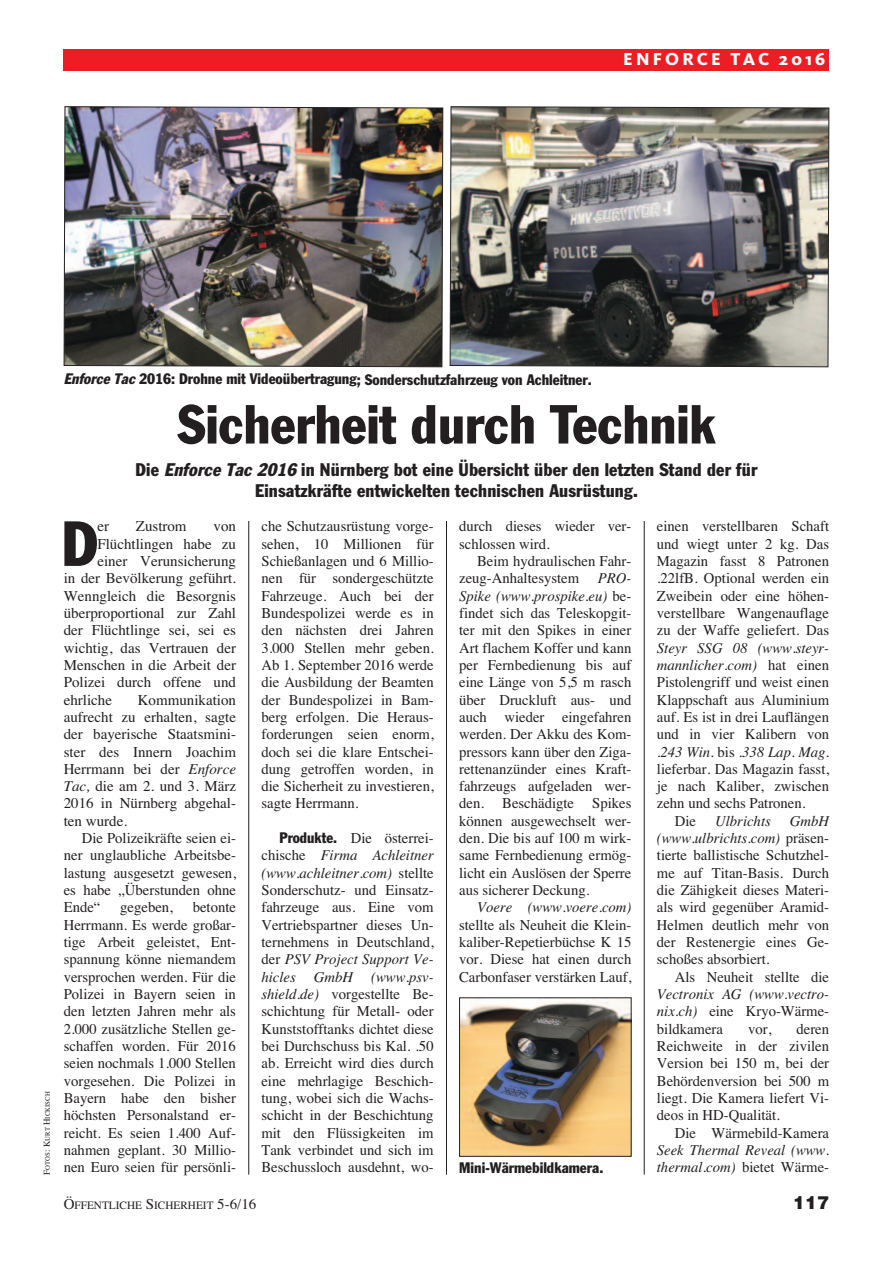
<style>
.page{position:relative;width:893px;height:1263px;background:#fff}
.page>*{position:absolute;margin:0;border:0;box-sizing:border-box;transform-origin:0 0}
.t1{font:condensed 62.55px "Franklin Gothic";color:#231f20}
.t2{font:condensed 54px "Franklin Gothic";color:#231f20}
.t3{font:condensed 18px/21.6px "Franklin Gothic";letter-spacing:.01em;color:#231f20;text-align:center}
.t4{font:800 18px "Kievit";letter-spacing:.175em;color:#fff}
.t5{font:900 18px "Helvetica";color:#231f20}
.t6{font:15px/17.2px "Times";color:#231f20;text-align:justify}
.t7{font:italic 15px/17.4px "Times";color:#231f20;text-align:justify}
.t8{font:condensed 15px "Franklin Gothic";letter-spacing:-.005em;color:#231f20}
.t9{font:11.25px "Times";color:#231f20}
.t10{font:6.75px "Times";color:#231f20}
.s1{font-size:9px}
.s2{font-style:italic}
.s3{font-family:"Franklin Gothic";font-stretch:condensed}
.s4{font-style:normal}
.s5{font-size:15px}
</style>
<div class="page">
<hr style="left:644px;top:521px;width:1px;height:653px;background:#231f20">
<div style="left:64px;top:49px;width:765px;height:21px;background:#ee1d23"></div>
<hr style="left:248px;top:521px;width:1px;height:653px;background:#231f20">
<hr style="left:446px;top:521px;width:1px;height:653px;background:#231f20">
<img style="left:63px;top:106px;width:380px;height:261px">
<img style="left:449px;top:106px;width:380px;height:261px">
<img style="left:461px;top:999px;width:168px;height:155px">
<p class="t4" style="left:623px;top:53px;width:203px">ENFORCE TAC 2016</p>
<p class="t10" style="left:43px;top:1175px;width:85px;rotate:-90deg"><span class="s1">F</span>OTOS<span class="s1">: K</span>URT <span class="s1">H</span>ICKISCH</p>
<p class="t8" style="left:64px;top:374px;width:530px"><span class="s2">EnforceTac</span>2016: Drohne mit Videoübertragung; Sonderschutzfahrzeug von Achleitner.</p>
<h2 class="t2" style="left:178px;top:405px;width:539px">Sicherheit durch Technik</h2>
<p class="t3" style="left:136px;top:460px;width:623px">Die <span class="s2">EnforceTac2016</span>in Nürnberg bot eine Übersicht über den letzten Stand der für<br>Einsatzkräfte entwickelten technischen Ausrüstung.</p>
<h1 class="t1" style="left:62px;top:521px;width:37px">D</h1>
<p class="t6" style="left:97px;top:517px;width:13px">er</p>
<p class="t6" style="left:136px;top:517px;width:52px">Zustrom</p>
<p class="t6" style="left:213px;top:517px;width:24px">von</p>
<p class="t6" style="left:97px;top:535px;width:140px">Flüchtlingen habe zu</p>
<p class="t6" style="left:97px;top:552px;width:140px">einer Verunsicherung</p>
<p class="t6" style="left:64px;top:569px;width:174px">in der Bevölkerung geführt.</p>
<p class="t6" style="left:64px;top:587px;width:174px">Wenngleich die Besorgnis</p>
<p class="t6" style="left:64px;top:604px;width:174px">überproportional zur Zahl</p>
<p class="t6" style="left:64px;top:621px;width:174px">der Flüchtlinge sei, sei es</p>
<p class="t6" style="left:64px;top:639px;width:174px">wichtig, das Vertrauen der</p>
<p class="t6" style="left:64px;top:656px;width:174px">Menschen in die Arbeit der</p>
<p class="t6" style="left:64px;top:673px;width:174px">Polizei durch offene und</p>
<p class="t6" style="left:64px;top:691px;width:50px">ehrliche</p>
<p class="t6" style="left:64px;top:691px;width:174px;text-indent:74px">Kommunikation aufrecht zu erhalten, sagte der bayerische Staatsmini&shy;ster des Innern Joachim Herrmann bei der <span class="s2">Enforce Tac,</span> die am 2. und 3. März 2016 in Nürnberg abgehal&shy;ten wurde.</p>
<p class="t6" style="left:64px;top:829px;width:174px;text-indent:18px">Die Polizeikräfte seien ei&shy;ner unglaubliche Arbeitsbe&shy;lastung ausgesetzt gewesen, es habe „Überstunden ohne Ende“</p>
<p class="t6" style="left:64px;top:898px;width:174px;text-indent:129px">betonte Herrmann. Es werde großar&shy;tige Arbeit geleistet, Ent&shy;spannung könne niemandem versprochen werden. Für die Polizei in Bayern seien in den letzten Jahren mehr als 2.000 zusätzliche Stellen ge&shy;schaffen worden. Für 2016 seien nochmals 1.000 Stellen vorgesehen. Die Polizei in Bayern habe den bisher höchsten Personalstand er&shy;reicht. Es seien 1.400 Auf&shy;nahmen geplant. 30 Millio&shy;nen Euro seien für persönli-</p>
<p class="t6" style="left:120px;top:899px;width:54px">gegeben,</p>
<p class="t6" style="left:261px;top:517px;width:174px">che Schutzausrüstung vorge&shy;sehen, 10 Millionen für Schießanlagen und 6 Millio&shy;nen für sondergeschützte Fahrzeuge. Auch bei der Bundespolizei werde es in den nächsten drei Jahren 3.000 Stellen mehr geben.<br>Ab 1. September 2016 werde die Ausbildung der Beamten der Bundespolizei in Bam&shy;berg erfolgen. Die Heraus&shy;forderungen seien enorm, doch sei die klare Entschei&shy;dung getroffen worden, in die Sicherheit zu investieren, sagte Herrmann.</p>
<p class="t6" style="left:261px;top:829px;width:174px;text-indent:18px"><span class="s3">Produkte.</span> Die österrei&shy;chische <span class="s2">Firma Achleitner (www.achleitner.com)</span> stellte Sonderschutz- und Einsatz&shy;fahrzeuge aus. Eine vom Vertriebspartner dieses Un&shy;ternehmens in Deutschland, der <span class="s2">PSV Project Support Ve&shy;hicles GmbH (www.psv&shy;shield.de)</span> vorgestellte Be&shy;schichtung für Metall- oder Kunststofftanks dichtet diese bei Durchschuss bis Kal. .50 ab. Erreicht wird dies durch eine mehrlagige Beschich&shy;tung, wobei sich die Wachs&shy;schicht in der Beschichtung mit den Flüssigkeiten im Tank verbindet und sich im Beschussloch ausdehnt, wo-</p>
<p class="t6" style="left:459px;top:517px;width:174px">durch dieses wieder ver&shy;schlossen wird.</p>
<p class="t6" style="left:459px;top:552px;width:174px;text-indent:18px">Beim hydraulischen Fahr&shy;zeug-Anhaltesystem <span class="s2">PRO-Spike (www.prospike.eu)</span> be&shy;findet sich das Teleskopgit&shy;ter mit den Spikes in einer Art flachem Koffer und kann per Fernbedienung bis auf eine Länge von 5,5 m rasch über Druckluft aus- und auch wieder eingefahren werden. Der Akku des Kom&shy;pressors kann über den Ziga&shy;rettenanzünder eines Kraft&shy;fahrzeugs aufgeladen wer&shy;den. Beschädigte Spikes können ausgewechselt wer&shy;den. Die bis auf 100 m wirk&shy;same Fernbedienung ermög&shy;licht ein Auslösen der Sperre aus sicherer Deckung.</p>
<p class="t7" style="left:477px;top:898px;width:156px">Voere (www.voere.com)</p>
<p class="t6" style="left:459px;top:916px;width:174px">stellte als Neuheit die Klein&shy;kaliber-Repetierbüchse K 15 vor. Diese hat einen durch Carbonfaser verstärken Lauf,</p>
<p class="t8" style="left:459px;top:1162px;width:146px">Mini-Wärmebildkamera.</p>
<p class="t6" style="left:657px;top:517px;width:174px">einen verstellbaren Schaft und wiegt unter 2 kg. Das Magazin fasst 8 Patronen .22lfB. Optional werden ein Zweibein oder eine höhen&shy;verstellbare Wangenauflage zu der Waffe geliefert. Das</p>
<p class="t7" style="left:657px;top:639px;width:174px">Steyr SSG 08 (www.steyr-</p>
<p class="t7" style="left:657px;top:656px;width:174px">mannlicher.com) <span class="s4">hat einen</span></p>
<p class="t6" style="left:657px;top:673px;width:174px">Pistolengriff und weist einen</p>
<p class="t6" style="left:657px;top:691px;width:174px">Klappschaft aus Aluminium</p>
<p class="t6" style="left:657px;top:708px;width:174px">auf. Es ist in drei Lauflängen</p>
<p class="t6" style="left:657px;top:725px;width:174px">und in vier Kalibern von</p>
<p class="t7" style="left:657px;top:743px;width:174px">.243 Win. <span class="s4">bis</span> .338 Lap. Mag.</p>
<p class="t6" style="left:657px;top:760px;width:174px">lieferbar. Das Magazin fasst,</p>
<p class="t6" style="left:657px;top:777px;width:174px">je nach Kaliber, zwischen</p>
<p class="t6" style="left:657px;top:795px;width:150px">zehn und sechs Patronen.</p>
<p class="t6" style="left:675px;top:812px;width:23px">Die</p>
<p class="t7" style="left:715px;top:812px;width:57px">Ulbrichts</p>
<p class="t6" style="left:657px;top:812px;width:174px;text-indent:133px"><span class="s2">GmbH (www.ulbrichts.com)</span> präsen&shy;tierte ballistische Schutzhel&shy;me auf Titan-Basis. Durch die Zähigkeit dieses Materi&shy;als wird gegenüber Aramid-Helmen deutlich mehr von der Restenergie eines Ge&shy;schoßes absorbiert.</p>
<p class="t6" style="left:675px;top:968px;width:156px">Als Neuheit stellte die</p>
<p class="t7" style="left:657px;top:985px;width:174px">Vectronix AG (www.vectro&shy;nix.ch) <span class="s4">eine Kryo-Wärme&shy;bildkamera</span></p>
<p class="t6" style="left:657px;top:1020px;width:174px;text-indent:140px">deren Reichweite in der zivilen Version bei 150 m, bei der Behördenversion bei 500 m liegt. Die Kamera liefert Vi&shy;deos in HD-Qualität.</p>
<p class="t6" style="left:675px;top:1124px;width:156px">Die Wärmebild-Kamera</p>
<p class="t7" style="left:657px;top:1141px;width:174px">Seek Thermal Reveal (www. thermal.com) <span class="s4">bietet Wärme-</span></p>
<p class="t6" style="left:748px;top:1020px;width:25px">vor,</p>
<p class="t9" style="left:64px;top:1198px;width:194px"><span class="s5">Ö</span>FFENTLICHE <span class="s5">S</span>ICHERHEIT <span class="s5">5-6/16</span></p>
<p class="t5" style="left:793px;top:1192px;width:38px">117</p>
</div>
